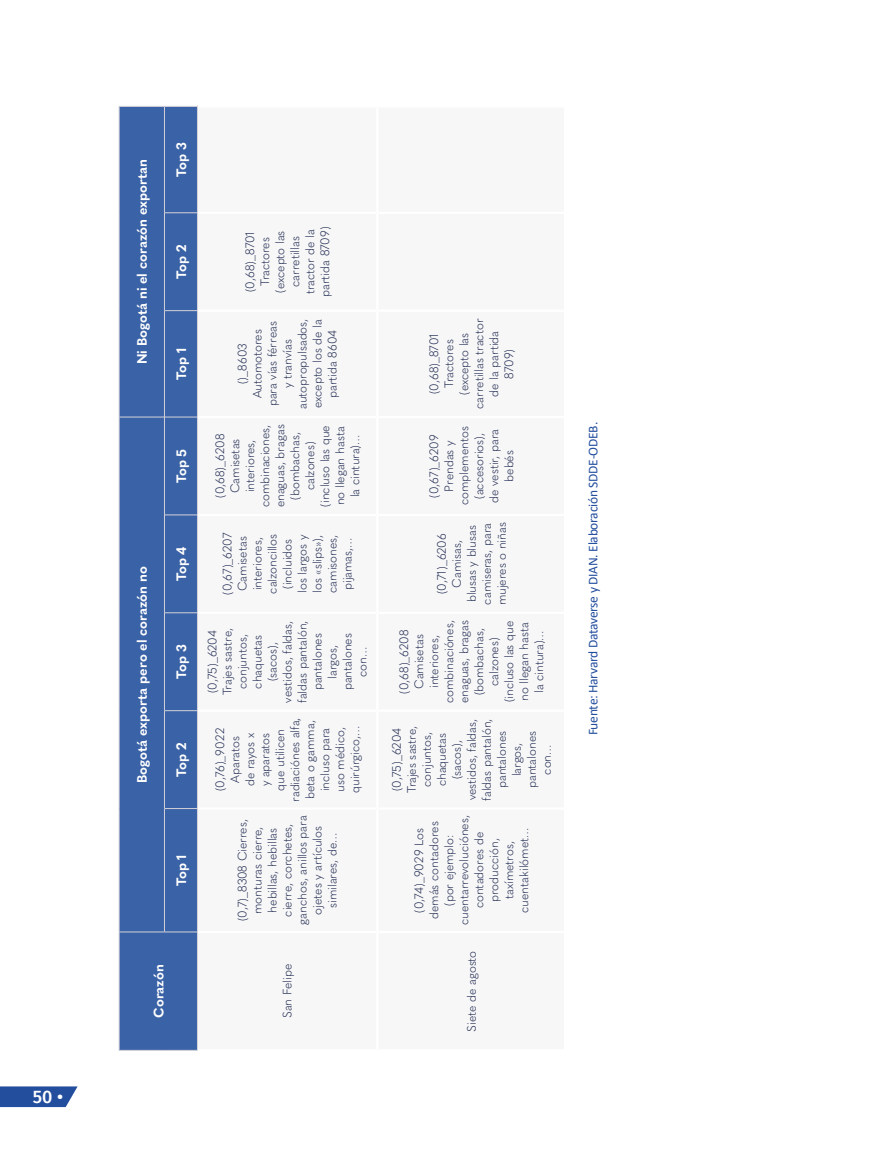
<style>
.page{position:relative;width:893px;height:1149px;background:#fff}
.page>*{position:absolute;margin:0;border:0;box-sizing:border-box;transform-origin:0 0}
.t1{font:500 18px "Fira Sans";color:#fff}
.Titulo_variables{font:700 13.5px "Quasimoda";color:#fff}
.Creditos_Fuentes{font:13.5px "Calibri";letter-spacing:-.02em;color:#234e9e}
.Cuerpo_tablas{font:300 12px/15px "Quasimoda";color:#202a51;text-align:center}
</style>
<div class="page">
<svg style="left:0;top:1086px;width:78px;height:20px"></svg>
<div style="left:120px;top:107px;width:77px;height:942px;background:#3a62a6"></div>
<hr style="left:119px;top:931px;width:1px;height:119px;background:#d4d2da">
<hr style="left:119px;top:1049px;width:45px;height:1px;background:#d4d2da">
<hr style="left:119px;top:808px;width:1px;height:123px;background:#d4d2da">
<hr style="left:119px;top:710px;width:1px;height:98px;background:#d4d2da">
<hr style="left:119px;top:612px;width:1px;height:98px;background:#d4d2da">
<hr style="left:119px;top:514px;width:1px;height:98px;background:#d4d2da">
<hr style="left:119px;top:417px;width:1px;height:97px;background:#d4d2da">
<hr style="left:119px;top:310px;width:1px;height:107px;background:#d4d2da">
<hr style="left:119px;top:213px;width:1px;height:97px;background:#d4d2da">
<hr style="left:119px;top:106px;width:1px;height:107px;background:#d4d2da">
<hr style="left:164px;top:1049px;width:33px;height:1px;background:#d4d2da">
<hr style="left:164px;top:808px;width:1px;height:123px;background:#d4d2da">
<hr style="left:164px;top:710px;width:1px;height:98px;background:#d4d2da">
<hr style="left:164px;top:612px;width:1px;height:98px;background:#d4d2da">
<hr style="left:164px;top:514px;width:1px;height:98px;background:#d4d2da">
<hr style="left:164px;top:417px;width:1px;height:97px;background:#d4d2da">
<hr style="left:164px;top:310px;width:1px;height:107px;background:#d4d2da">
<hr style="left:164px;top:213px;width:1px;height:97px;background:#d4d2da">
<hr style="left:164px;top:107px;width:1px;height:106px;background:#d4d2da">
<hr style="left:197px;top:931px;width:1px;height:119px;background:#d4d2da">
<hr style="left:197px;top:808px;width:1px;height:123px;background:#d4d2da">
<hr style="left:197px;top:710px;width:1px;height:98px;background:#d4d2da">
<hr style="left:197px;top:612px;width:1px;height:98px;background:#d4d2da">
<hr style="left:197px;top:514px;width:1px;height:98px;background:#d4d2da">
<hr style="left:197px;top:417px;width:1px;height:97px;background:#d4d2da">
<hr style="left:197px;top:310px;width:1px;height:107px;background:#d4d2da">
<hr style="left:197px;top:213px;width:1px;height:97px;background:#d4d2da">
<hr style="left:197px;top:105px;width:1px;height:108px;background:#d4d2da">
<hr style="left:119px;top:931px;width:45px;height:1px;background:#d4d2da">
<hr style="left:119px;top:416px;width:45px;height:1px;background:#d4d2da">
<hr style="left:119px;top:106px;width:45px;height:1px;background:#d4d2da">
<hr style="left:164px;top:931px;width:33px;height:1px;background:#d4d2da">
<hr style="left:165px;top:807px;width:32px;height:1px;background:#d4d2da">
<hr style="left:165px;top:710px;width:32px;height:1px;background:#d4d2da">
<hr style="left:165px;top:612px;width:32px;height:1px;background:#d4d2da">
<hr style="left:165px;top:514px;width:32px;height:1px;background:#d4d2da">
<hr style="left:165px;top:416px;width:32px;height:1px;background:#d4d2da">
<hr style="left:165px;top:310px;width:32px;height:1px;background:#d4d2da">
<hr style="left:165px;top:212px;width:32px;height:1px;background:#d4d2da">
<hr style="left:164px;top:106px;width:33px;height:1px;background:#d4d2da">
<h1 class="t1" style="left:33px;top:1081px;width:32px">50 •</h1>
<p class="Titulo_variables" style="left:132px;top:364px;width:207px;rotate:-90deg">Ni Bogotá ni el corazón exportan</p>
<p class="Titulo_variables" style="left:171px;top:177px;width:36px;rotate:-90deg">Top 3</p>
<p class="Titulo_variables" style="left:171px;top:279px;width:36px;rotate:-90deg">Top 2</p>
<p class="Titulo_variables" style="left:171px;top:380px;width:33px;rotate:-90deg">Top 1</p>
<p class="Titulo_variables" style="left:132px;top:782px;width:218px;rotate:-90deg">Bogotá exporta pero el corazón no</p>
<p class="Titulo_variables" style="left:171px;top:483px;width:36px;rotate:-90deg">Top 5</p>
<p class="Titulo_variables" style="left:171px;top:581px;width:36px;rotate:-90deg">Top 4</p>
<p class="Titulo_variables" style="left:171px;top:678px;width:36px;rotate:-90deg">Top 3</p>
<p class="Titulo_variables" style="left:171px;top:776px;width:36px;rotate:-90deg">Top 2</p>
<p class="Titulo_variables" style="left:171px;top:885px;width:33px;rotate:-90deg">Top 1</p>
<p class="Titulo_variables" style="left:148px;top:1017px;width:55px;rotate:-90deg">Corazón</p>
<p class="Cuerpo_tablas" style="left:242px;top:297px;width:72px;rotate:-90deg">(0,68)_8701<br>Tractores (excepto las carretillas tractor de la partida 8709)</p>
<p class="Cuerpo_tablas" style="left:234px;top:409px;width:92px;rotate:-90deg">()_8603<br>Automotores para vías férreas y tranvías autopropulsados, excepto los de la partida 8604</p>
<p class="Cuerpo_tablas" style="left:212px;top:507px;width:84px;rotate:-90deg">(0,68)_6208<br>Camisetas interiores, combinaciones, enaguas, bragas (bombachas, calzones) (incluso las que no llegan hasta la cintura)…</p>
<p class="Cuerpo_tablas" style="left:219px;top:594px;width:63px;rotate:-90deg">(0,67)_6207<br>Camisetas interiores, calzoncillos (incluidos los largos y los «slips»), camisones, pijamas,…</p>
<p class="Cuerpo_tablas" style="left:204px;top:702px;width:84px;rotate:-90deg">(0,75)_6204<br>Trajes sastre, conjuntos, chaquetas (sacos), vestidos, faldas, faldas pantalón, pantalones largos, pantalones con…</p>
<p class="Cuerpo_tablas" style="left:212px;top:801px;width:86px;rotate:-90deg">(0,76)_9022<br>Aparatos<br>de rayos x<br>y aparatos<br>que utilicen radiaciónes alfa, beta o gamma, incluso para uso médico, quirúrgico,…</p>
<p class="Cuerpo_tablas" style="left:234px;top:924px;width:111px;rotate:-90deg">(0,7)_8308 Cierres, monturas cierre, hebillas, hebillas cierre, corchetes, ganchos, anillos para ojetes y artículos similares, de…</p>
<p class="Cuerpo_tablas" style="left:279px;top:1017px;width:56px;rotate:-90deg">San Felipe</p>
<p class="Cuerpo_tablas" style="left:426px;top:409px;width:91px;rotate:-90deg">(0,68)_8701<br>Tractores (excepto las carretillas tractor de la partida<br>8709)</p>
<p class="Cuerpo_tablas" style="left:426px;top:505px;width:80px;rotate:-90deg">(0,67)_6209<br>Prendas y complementos (accesorios), de vestir, para bebés</p>
<p class="Cuerpo_tablas" style="left:433px;top:605px;width:85px;rotate:-90deg">(0,71)_6206<br>Camisas,<br>blusas y blusas camiseras, para mujeres o niñas</p>
<p class="Cuerpo_tablas" style="left:396px;top:703px;width:84px;rotate:-90deg">(0,68)_6208<br>Camisetas interiores, combinaciónes, enaguas, bragas (bombachas, calzones) (incluso las que no llegan hasta la cintura)…</p>
<p class="Cuerpo_tablas" style="left:388px;top:800px;width:84px;rotate:-90deg">(0,75)_6204<br>Trajes sastre, conjuntos, chaquetas (sacos), vestidos, faldas, faldas pantalón, pantalones largos, pantalones con…</p>
<p class="Cuerpo_tablas" style="left:411px;top:924px;width:111px;rotate:-90deg">(0,74)_9029 Los demás contadores (por ejemplo: cuentarrevoluciónes, contadores de producción, taxímetros, cuentakilómet…</p>
<p class="Cuerpo_tablas" style="left:463px;top:1031px;width:82px;rotate:-90deg">Siete de agosto</p>
<p class="Creditos_Fuentes" style="left:584px;top:735px;width:315px;rotate:-90deg">Fuente: Harvard Dataverse y DIAN. Elaboración SDDE-ODEB.</p>
</div>
